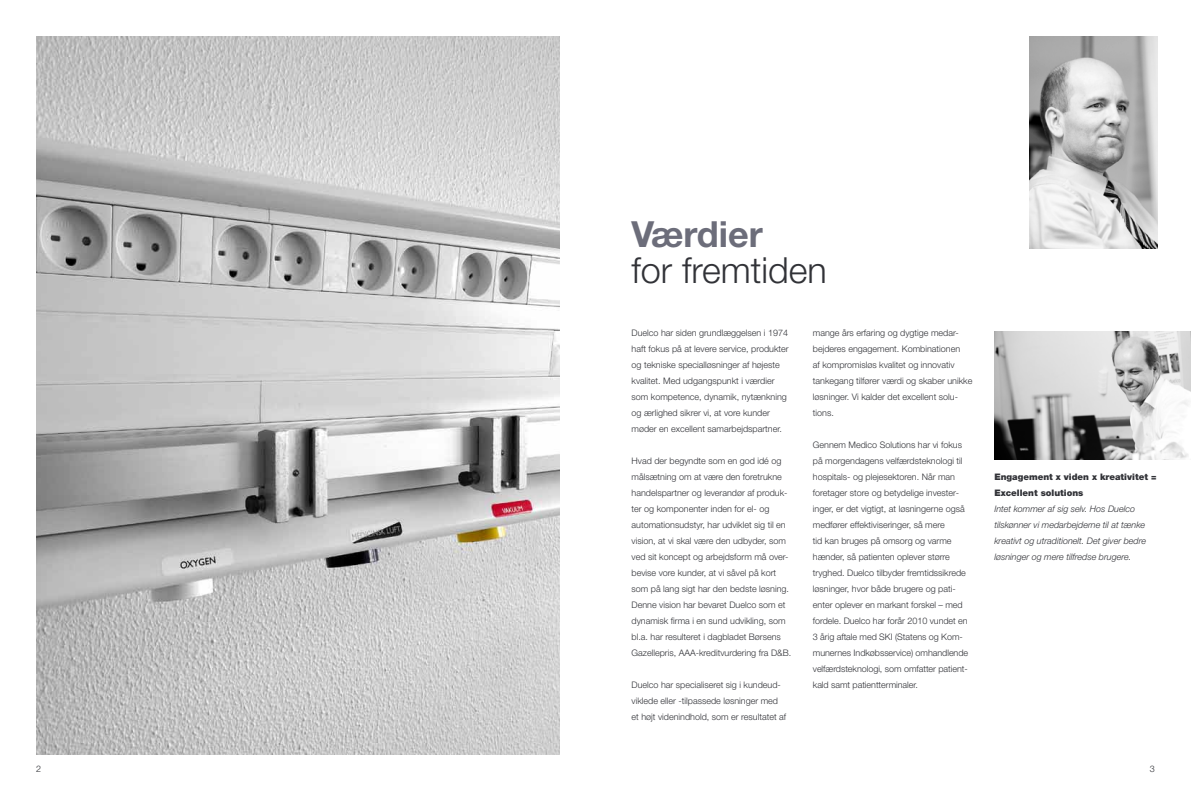
<style>
.page{position:relative;width:1191px;height:791px;background:#fff}
.page>*{position:absolute;margin:0;border:0;box-sizing:border-box;transform-origin:0 0}
.t1{font:300 36px "Helvetica Neue LT Std";color:#313237}
.t2{font:700 36px "Helvetica Neue LT Std";color:#6c6d7a}
.t3{font:300 9px/16px "Helvetica Neue LT Std";color:#313237}
.t4{font:italic 300 9px/16px "Helvetica Neue LT Std";color:#313237}
.t5{font:900 9px/16px "Helvetica Neue LT Std";color:#313237}
</style>
<div class="page">
<img style="left:36px;top:36px;width:523px;height:719px">
<img style="left:994px;top:332px;width:197px;height:127px">
<img style="left:1030px;top:36px;width:127px;height:213px">
<h1 class="t2" style="left:631px;top:212px;width:133px">Værdier</h1>
<h1 class="t1" style="left:631px;top:248px;width:197px">for fremtiden</h1>
<p class="t3" style="left:631px;top:325px;width:159px">Duelco har siden grundlæggelsen i 1974 haft fokus på at levere service, produkter og tekniske specialløsninger af højeste kvalitet. Med udgangspunkt i værdier som kompetence, dynamik, nytænkning og ærlighed sikrer vi, at vore kunder møder en excellent samarbejdspartner.</p>
<p class="t3" style="left:631px;top:453px;width:161px">Hvad der begyndte som en god idé og målsætning om at være den foretrukne handelspartner og leverandør af produk&shy;ter og komponenter inden for el- og automationsudstyr, har udviklet sig til en vision, at vi skal være den udbyder, som ved sit koncept og arbejdsform må over&shy;bevise vore kunder, at vi såvel på kort som på lang sigt har den bedste løsning.<br>Denne vision har bevaret Duelco som et dynamisk firma i en sund udvikling, som bl.a. har resulteret i dagbladet Børsens Gazellepris, AAA-kreditvurdering fra D&amp;B.</p>
<p class="t3" style="left:631px;top:677px;width:156px">Duelco har specialiseret sig i kundeud&shy;viklede eller -tilpassede løsninger med et højt videnindhold, som er resultatet af</p>
<p class="t3" style="left:813px;top:325px;width:161px">mange års erfaring og dygtige medar&shy;bejderes engagement. Kombinationen<br>af kompromisløs kvalitet og innovativ tankegang tilfører værdi og skaber unikke løsninger. Vi kalder det excellent solu&shy;tions.</p>
<p class="t3" style="left:813px;top:437px;width:157px">Gennem Medico Solutions har vi fokus på morgendagens velfærdsteknologi til hospitals- og plejesektoren. Når man foretager store og betydelige invester&shy;inger, er det vigtigt, at løsningerne også medfører effektiviseringer, så mere<br>tid kan bruges på omsorg og varme hænder, så patienten oplever større tryghed. Duelco tilbyder fremtidssikrede løsninger, hvor både brugere og pati&shy;enter oplever en markant forskel – med fordele. Duelco har forår 2010 vundet en 3 årig aftale med SKI (Statens og Kom&shy;munernes Indkøbsservice) omhandlende velfærdsteknologi, som omfatter patient&shy;kald samt patientterminaler.</p>
<p class="t5" style="left:994px;top:469px;width:163px">Engagement x viden x kreativitet =<br>Excellent solutions</p>
<p class="t4" style="left:994px;top:501px;width:153px">Intet kommer af sig selv. Hos Duelco tilskønner vi medarbejderne til at tænke kreativt og utraditionelt. Det giver bedre løsninger og mere tilfredse brugere.</p>
<p class="t3" style="left:36px;top:760px;width:7px">2</p>
<p class="t3" style="left:1149px;top:760px;width:7px">3</p>
</div>
